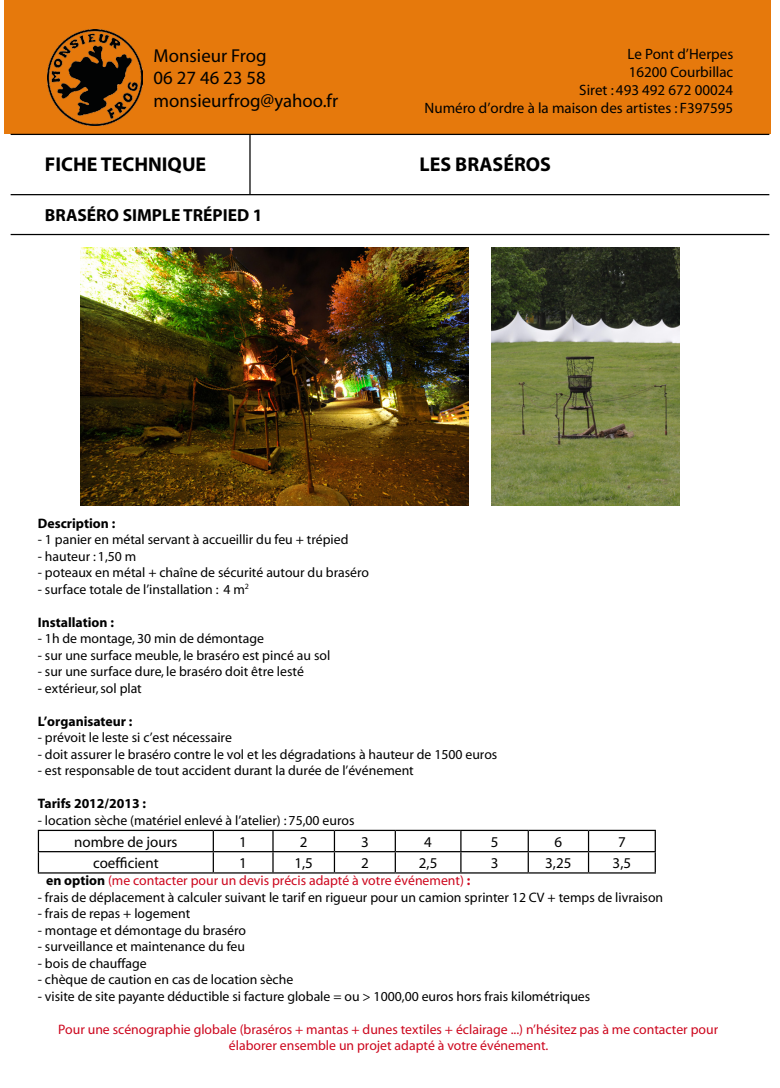
<style>
.page{position:relative;width:780px;height:1088px;background:#fff}
.page>*{position:absolute;margin:0;border:0;box-sizing:border-box;transform-origin:0 0}
.t1{font:700 20px "Myriad";color:#000}
.t2{font:18.75px/22.5px "Myriad";color:#000}
.t3{font:700 17.5px "Myriad";color:#000}
.t4{font:15px/18px "Myriad";color:#000;text-align:right}
.t5{font:13.75px "Myriad";color:#000}
.t6{font:13.75px/16.5px "Myriad";color:#cd071e;text-align:center}
.t7{font:700 13.75px "Myriad";color:#000}
.s1{font-weight:700;color:#000}
.s2{font-weight:700}
</style>
<div class="page">
<div style="left:4px;top:0;width:766px;height:134px;background:#e6790c"></div>
<img style="left:47px;top:29px;width:96px;height:96px">
<hr style="left:11px;top:134px;width:758px;height:1px;background:#000">
<hr style="left:11px;top:194px;width:758px;height:1px;background:#000">
<hr style="left:11px;top:234px;width:758px;height:1px;background:#000">
<hr style="left:249px;top:135px;width:1px;height:59px;background:#000">
<hr style="left:38px;top:830px;width:175px;height:1px;background:#000">
<hr style="left:213px;top:830px;width:60px;height:1px;background:#000">
<hr style="left:273px;top:830px;width:61px;height:1px;background:#000">
<hr style="left:334px;top:830px;width:61px;height:1px;background:#000">
<hr style="left:395px;top:830px;width:66px;height:1px;background:#000">
<hr style="left:394px;top:831px;width:2px;height:20px;background:#000">
<hr style="left:461px;top:830px;width:67px;height:1px;background:#000">
<hr style="left:528px;top:830px;width:60px;height:1px;background:#000">
<hr style="left:527px;top:831px;width:2px;height:20px;background:#000">
<hr style="left:588px;top:830px;width:68px;height:1px;background:#000">
<hr style="left:654px;top:831px;width:2px;height:20px;background:#000">
<hr style="left:38px;top:851px;width:175px;height:1px;background:#000">
<svg style="left:38px;top:831px;width:1px;height:41px"></svg>
<hr style="left:213px;top:851px;width:60px;height:1px;background:#000">
<svg style="left:213px;top:831px;width:1px;height:41px"></svg>
<hr style="left:273px;top:851px;width:61px;height:1px;background:#000">
<svg style="left:272px;top:831px;width:1px;height:41px"></svg>
<hr style="left:334px;top:851px;width:61px;height:1px;background:#000">
<svg style="left:334px;top:831px;width:1px;height:41px"></svg>
<hr style="left:395px;top:851px;width:66px;height:1px;background:#000">
<hr style="left:394px;top:852px;width:2px;height:20px;background:#000">
<hr style="left:461px;top:851px;width:67px;height:1px;background:#000">
<svg style="left:460px;top:831px;width:1px;height:41px"></svg>
<hr style="left:528px;top:851px;width:60px;height:1px;background:#000">
<hr style="left:527px;top:852px;width:2px;height:20px;background:#000">
<hr style="left:588px;top:851px;width:68px;height:1px;background:#000">
<svg style="left:588px;top:831px;width:1px;height:41px"></svg>
<hr style="left:654px;top:852px;width:2px;height:20px;background:#000">
<hr style="left:38px;top:872px;width:175px;height:1px;background:#000">
<hr style="left:213px;top:872px;width:60px;height:1px;background:#000">
<hr style="left:273px;top:872px;width:61px;height:1px;background:#000">
<hr style="left:334px;top:872px;width:61px;height:1px;background:#000">
<hr style="left:395px;top:872px;width:66px;height:1px;background:#000">
<hr style="left:461px;top:872px;width:67px;height:1px;background:#000">
<hr style="left:528px;top:872px;width:60px;height:1px;background:#000">
<hr style="left:588px;top:872px;width:68px;height:1px;background:#000">
<img style="left:80px;top:247px;width:389px;height:259px">
<img style="left:491px;top:247px;width:188px;height:259px">
<h2 class="t2" style="left:154px;top:45px;width:186px">Monsieur Frog<br>06 27 46 23 58 monsieurfrog@yahoo.fr</h2>
<p class="t4" style="left:424px;top:45px;width:310px">Le Pont d’Herpes<br>16200 Courbillac<br>Siret : 493 492 672 00024<br>Numéro d’ordre à la maison des artistes : F397595</p>
<h1 class="t1" style="left:45px;top:154px;width:163px">FICHE TECHNIQUE</h1>
<h1 class="t1" style="left:419px;top:154px;width:133px">LES BRASÉROS</h1>
<p class="t3" style="left:45px;top:206px;width:219px">BRASÉRO SIMPLE TRÉPIED 1</p>
<p class="t7" style="left:38px;top:516px;width:79px">Description :</p>
<p class="t5" style="left:38px;top:533px;width:312px">- 1 panier en métal servant à accueillir du feu + trépied</p>
<p class="t5" style="left:38px;top:549px;width:100px">- hauteur : 1,50 m</p>
<p class="t5" style="left:38px;top:566px;width:333px">- poteaux en métal + chaîne de sécurité autour du braséro</p>
<p class="t5" style="left:38px;top:582px;width:213px">- surface totale de l’installation : 4 m<sup>2</sup></p>
<p class="t7" style="left:38px;top:615px;width:78px">Installation :</p>
<p class="t5" style="left:38px;top:632px;width:227px">- 1h de montage, 30 min de démontage</p>
<p class="t5" style="left:38px;top:648px;width:294px">- sur une surface meuble, le braséro est pincé au sol</p>
<p class="t5" style="left:38px;top:665px;width:267px">- sur une surface dure, le braséro doit être lesté</p>
<p class="t5" style="left:38px;top:681px;width:105px">- extérieur, sol plat</p>
<p class="t7" style="left:38px;top:714px;width:96px">L’organisateur :</p>
<p class="t5" style="left:38px;top:731px;width:195px">- prévoit le leste si c’est nécessaire</p>
<p class="t5" style="left:38px;top:747px;width:461px">- doit assurer le braséro contre le vol et les dégradations à hauteur de 1500 euros</p>
<p class="t5" style="left:38px;top:764px;width:377px">- est responsable de tout accident durant la durée de l’événement</p>
<p class="t7" style="left:38px;top:796px;width:110px">Tarifs 2012/2013 :</p>
<p class="t5" style="left:38px;top:813px;width:318px">- location sèche (matériel enlevé à l’atelier) : 75,00 euros</p>
<p class="t4" style="left:74px;top:833px;width:105px">nombre de jours</p>
<p class="t4" style="left:239px;top:833px;width:9px">1</p>
<p class="t4" style="left:300px;top:833px;width:9px">2</p>
<p class="t4" style="left:361px;top:833px;width:9px">3</p>
<p class="t4" style="left:424px;top:833px;width:9px">4</p>
<p class="t4" style="left:490px;top:833px;width:9px">5</p>
<p class="t4" style="left:554px;top:833px;width:9px">6</p>
<p class="t4" style="left:618px;top:833px;width:9px">7</p>
<p class="t4" style="left:93px;top:854px;width:67px">coefficient</p>
<p class="t4" style="left:239px;top:854px;width:9px">1</p>
<p class="t4" style="left:294px;top:854px;width:20px">1,5</p>
<p class="t4" style="left:361px;top:854px;width:9px">2</p>
<p class="t4" style="left:419px;top:854px;width:20px">2,5</p>
<p class="t4" style="left:490px;top:854px;width:9px">3</p>
<p class="t4" style="left:545px;top:854px;width:28px">3,25</p>
<p class="t4" style="left:612px;top:854px;width:20px">3,5</p>
<p class="t6" style="left:46px;top:873px;width:426px"><span class="s1">en option</span> (me contacter pour un devis précis adapté à votre événement) <span class="s2">:</span></p>
<p class="t5" style="left:38px;top:890px;width:627px">- frais de déplacement à calculer suivant le tarif en rigueur pour un camion sprinter 12 CV + temps de livraison</p>
<p class="t5" style="left:38px;top:906px;width:154px">- frais de repas + logement</p>
<p class="t5" style="left:38px;top:923px;width:210px">- montage et démontage du braséro</p>
<p class="t5" style="left:38px;top:939px;width:209px">- surveillance et maintenance du feu</p>
<p class="t5" style="left:38px;top:956px;width:110px">- bois de chauffage</p>
<p class="t5" style="left:38px;top:972px;width:257px">- chèque de caution en cas de location sèche</p>
<p class="t5" style="left:38px;top:989px;width:554px">- visite de site payante déductible si facture globale = ou &gt; 1000,00 euros hors frais kilométriques</p>
<p class="t6" style="left:58px;top:1021px;width:661px">Pour une scénographie globale (braséros + mantas + dunes textiles + éclairage ...) n’hésitez pas à me contacter pour élaborer ensemble un projet adapté à votre événement.</p>
</div>
